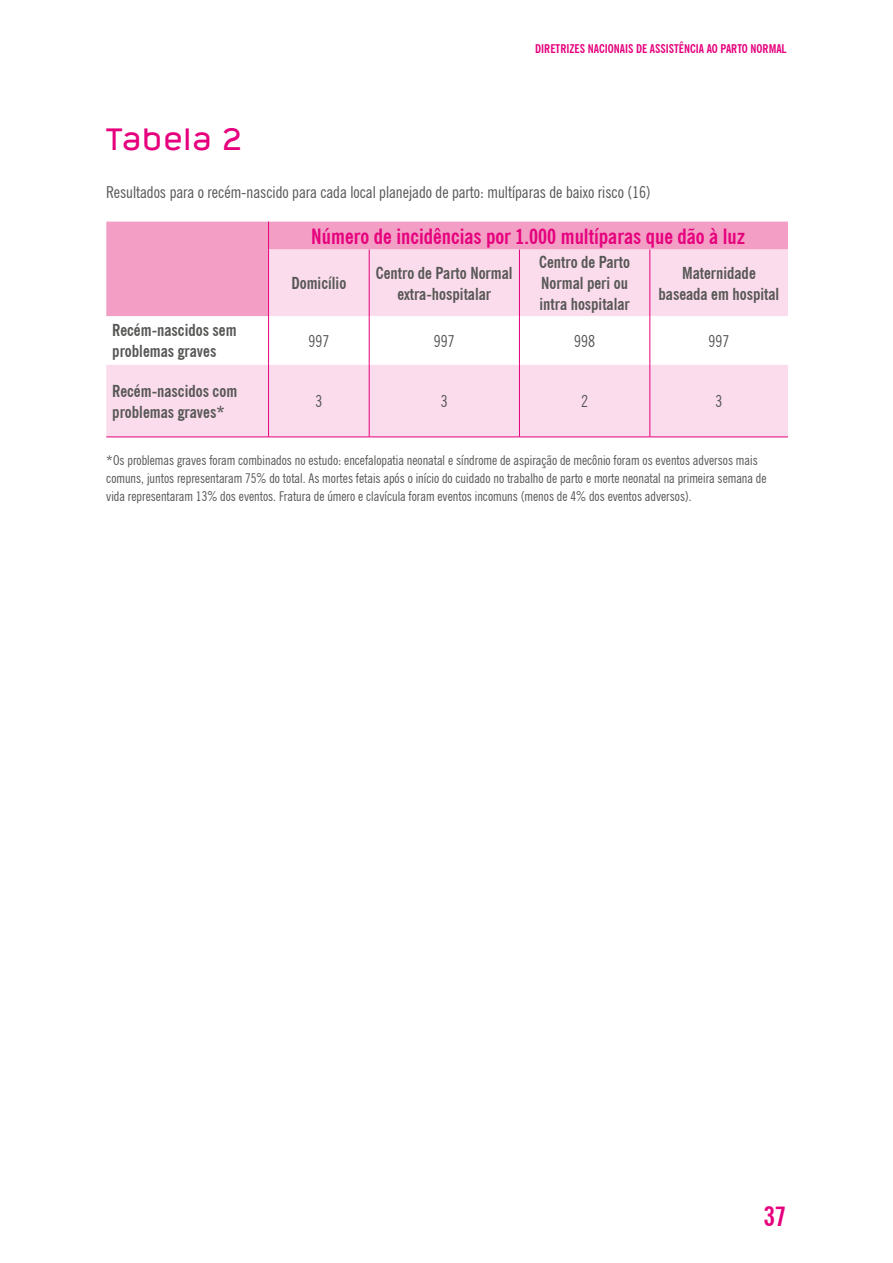
<style>
.page{position:relative;width:893px;height:1263px;background:#fff}
.page>*{position:absolute;margin:0;border:0;box-sizing:border-box;transform-origin:0 0}
.t1{font:700 30px "Nordstern Demo";color:#e6007d}
.t2{font:700 condensed 27px "News Gothic BT";color:#e6007d}
.t3{font:700 condensed 21px "News Gothic BT";color:#e6007d}
.t4{font:700 condensed 16.5px/21px "News Gothic BT";color:#575756;text-align:center}
.t5{font:condensed 16.5px "News Gothic BT";color:#575756}
.t6{font:condensed 13.5px/18px "News Gothic BT";color:#575756}
.t7{font:700 condensed 12px "News Gothic BT";color:#e6007d}
</style>
<div class="page">
<div style="left:106px;top:222px;width:682px;height:28px;background:#f39fc5"></div>
<svg style="left:106px;top:250px;width:682px;height:187px;fill:#fbdcec"></svg>
<svg style="left:268px;top:222px;width:1px;height:28px"></svg>
<hr style="left:268px;top:250px;width:1px;height:66px;background:#e6007d">
<hr style="left:369px;top:250px;width:1px;height:66px;background:#e6007d">
<hr style="left:519px;top:250px;width:1px;height:66px;background:#e6007d">
<hr style="left:650px;top:250px;width:1px;height:66px;background:#e6007d">
<hr style="left:268px;top:316px;width:1px;height:49px;background:#e6007d">
<hr style="left:369px;top:316px;width:1px;height:49px;background:#e6007d">
<hr style="left:519px;top:316px;width:1px;height:49px;background:#e6007d">
<hr style="left:650px;top:316px;width:1px;height:49px;background:#e6007d">
<hr style="left:268px;top:365px;width:1px;height:72px;background:#e6007d">
<hr style="left:369px;top:365px;width:1px;height:72px;background:#e6007d">
<hr style="left:519px;top:365px;width:1px;height:72px;background:#e6007d">
<hr style="left:650px;top:365px;width:1px;height:72px;background:#e6007d">
<hr style="left:106px;top:437px;width:163px;height:1px;background:#e6007d">
<hr style="left:269px;top:437px;width:100px;height:1px;background:#e6007d">
<hr style="left:369px;top:437px;width:150px;height:1px;background:#e6007d">
<hr style="left:519px;top:437px;width:131px;height:1px;background:#e6007d">
<hr style="left:650px;top:437px;width:138px;height:1px;background:#e6007d">
<p class="t7" style="left:535px;top:44px;width:253px">DIRETRIZES NACIONAIS DE ASSISTÊNCIA AO PARTO NORMAL</p>
<h1 class="t1" style="left:106px;top:123px;width:138px">Tabela 2</h1>
<p class="t5" style="left:106px;top:186px;width:546px">Resultados para o recém-nascido para cada local planejado de parto: multíparas de baixo risco (16)</p>
<h3 class="t3" style="left:311px;top:227px;width:436px">Número de incidências por 1.000 multíparas que dão à luz</h3>
<p class="t4" style="left:291px;top:274px;width:56px">Domicílio</p>
<p class="t4" style="left:376px;top:264px;width:138px">Centro de Parto Normal extra-hospitalar</p>
<p class="t4" style="left:539px;top:253px;width:92px;text-align:justify">Centro de Parto Normal peri ou intra hospitalar</p>
<p class="t4" style="left:658px;top:264px;width:122px">Maternidade baseada em hospital</p>
<p class="t4" style="left:112px;top:321px;width:126px;text-align:left">Recém-nascidos sem problemas graves</p>
<p class="t5" style="left:308px;top:334px;width:23px">997</p>
<p class="t5" style="left:434px;top:334px;width:23px">997</p>
<p class="t5" style="left:574px;top:334px;width:23px">998</p>
<p class="t5" style="left:708px;top:334px;width:23px">997</p>
<p class="t4" style="left:112px;top:382px;width:126px;text-align:left">Recém-nascidos com problemas graves*</p>
<p class="t5" style="left:315px;top:395px;width:9px">3</p>
<p class="t5" style="left:441px;top:395px;width:9px">3</p>
<p class="t5" style="left:581px;top:395px;width:9px">2</p>
<p class="t5" style="left:715px;top:395px;width:9px">3</p>
<p class="t6" style="left:106px;top:453px;width:662px">*Os problemas graves foram combinados no estudo: encefalopatia neonatal e síndrome de aspiração de mecônio foram os eventos adversos mais comuns, juntos representaram 75% do total. As mortes fetais após o início do cuidado no trabalho de parto e morte neonatal na primeira semana de vida representaram 13% dos eventos. Fratura de úmero e clavícula foram eventos incomuns (menos de 4% dos eventos adversos).</p>
<h2 class="t2" style="left:763px;top:1205px;width:25px">37</h2>
</div>
